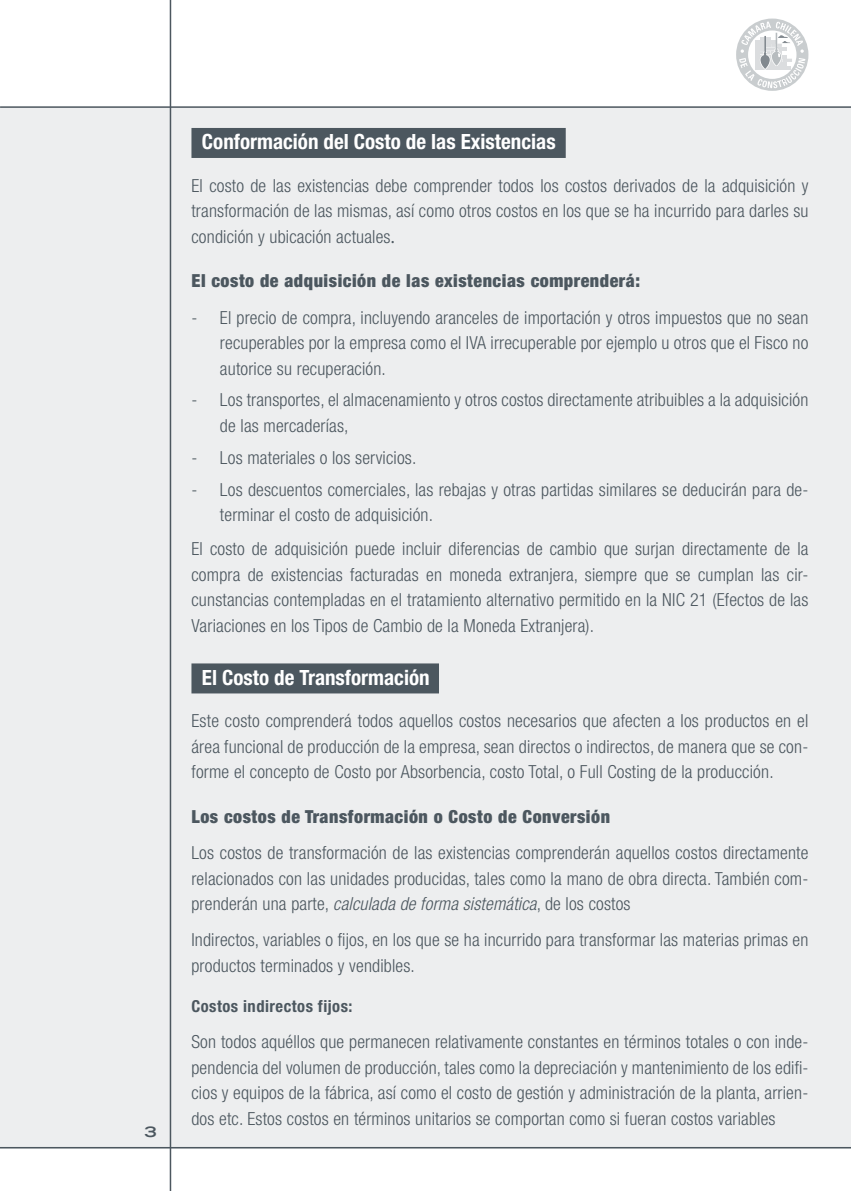
<style>
.page{position:relative;width:851px;height:1191px;background:#fff}
.page>*{position:absolute;margin:0;border:0;box-sizing:border-box;transform-origin:0 0}
.t1{font:700 condensed 21px "Helvetica Neue";color:#fff}
.t2{font:300 condensed 18px/25.5px "Helvetica Neue";letter-spacing:.01em;color:#4c575f;text-align:justify}
.t3{font:900 condensed 18px "Helvetica Neue";letter-spacing:.03em;color:#4c575f}
.t4{font:700 condensed 16.5px "Helvetica Neue";letter-spacing:.03em;color:#4c575f}
.s1{color:#4c575f}
.s2{font-family:"Myriad Pro";font-weight:400;font-stretch:normal}
.s3{font-style:italic}
</style>
<div class="page">
<div style="left:0;top:107px;width:850px;height:1041px;background:#edeeef"></div>
<hr style="left:0;top:1147px;width:850px;height:1px;background:#4c575f">
<hr style="left:170px;top:0;width:1px;height:1191px;background:#4c575f">
<hr style="left:0;top:106px;width:850px;height:2px;background:#4c575f">
<div style="left:736px;top:19px;width:72px;height:72px;background:#c9cdcf;border-radius:50%"></div>
<svg style="left:739px;top:21px;width:66px;height:67px"></svg>
<div style="left:191px;top:128px;width:374px;height:30px;background:#4c575f"></div>
<div style="left:191px;top:663px;width:248px;height:30px;background:#4c575f"></div>
<p class="t1" style="left:202px;top:129px;width:365px">Conformación del Costo de las Existencias<span class="s1">..</span></p>
<p class="t2" style="left:191px;top:172px;width:618px">El costo de las existencias debe comprender todos los costos derivados de la adquisición y transformación de las mismas, así como otros costos en los que se ha incurrido para darles su condición y ubicación actuales<span class="s2">.</span></p>
<p class="t3" style="left:191px;top:270px;width:450px">El costo de adquisición de las existencias comprenderá:</p>
<p class="t2" style="left:220px;top:304px;width:590px;text-indent:-28px">- El precio de compra, incluyendo aranceles de importación y otros impuestos que no sean recuperables por la empresa como el IVA irrecuperable por ejemplo u otros que el Fisco no autorice su recuperación.</p>
<p class="t2" style="left:220px;top:387px;width:589px;text-indent:-28px">- Los transportes, el almacenamiento y otros costos directamente atribuibles a la adquisición de las mercaderías,</p>
<p class="t2" style="left:191px;top:444px;width:226px">- Los materiales o los servicios.</p>
<p class="t2" style="left:220px;top:476px;width:590px;text-indent:-28px">- Los descuentos comerciales, las rebajas y otras partidas similares se deducirán para de&shy;terminar el costo de adquisición.</p>
<p class="t2" style="left:191px;top:536px;width:618px">El costo de adquisición puede incluir diferencias de cambio que surjan directamente de la compra de existencias facturadas en moneda extranjera, siempre que se cumplan las cir&shy;cunstancias contempladas en el tratamiento alternativo permitido en la NIC 21 (Efectos de las Variaciones en los Tipos de Cambio de la Moneda Extranjera).</p>
<p class="t1" style="left:202px;top:664px;width:239px">El Costo de Transformación<span class="s1">..</span></p>
<p class="t2" style="left:191px;top:708px;width:618px">Este costo comprenderá todos aquellos costos necesarios que afecten a los productos en el área funcional de producción de la empresa, sean directos o indirectos, de manera que se con&shy;forme el concepto de Costo por Absorbencia, costo Total, o Full Costing de la producción.</p>
<p class="t3" style="left:191px;top:805px;width:420px">Los costos de Transformación o Costo de Conversión</p>
<p class="t2" style="left:191px;top:839px;width:618px">Los costos de transformación de las existencias comprenderán aquellos costos directamente relacionados con las unidades producidas, tales como la mano de obra directa. También com&shy;prenderán una parte, <span class="s3">calculada de forma sistemática</span>, de los costos</p>
<p class="t2" style="left:191px;top:927px;width:618px">Indirectos, variables o fijos, en los que se ha incurrido para transformar las materias primas en productos terminados y vendibles.</p>
<p class="t4" style="left:191px;top:996px;width:162px">Costos indirectos fijos:</p>
<p class="t2" style="left:191px;top:1029px;width:618px">Son todos aquéllos que permanecen relativamente constantes en términos totales o con inde&shy;pendencia del volumen de producción, tales como la depreciación y mantenimiento de los edifi&shy;cios y equipos de la fábrica, así como el costo de gestión y administración de la planta, arrien&shy;dos etc. Estos costos en términos unitarios se comportan como si fueran costos variables</p>
</div>
